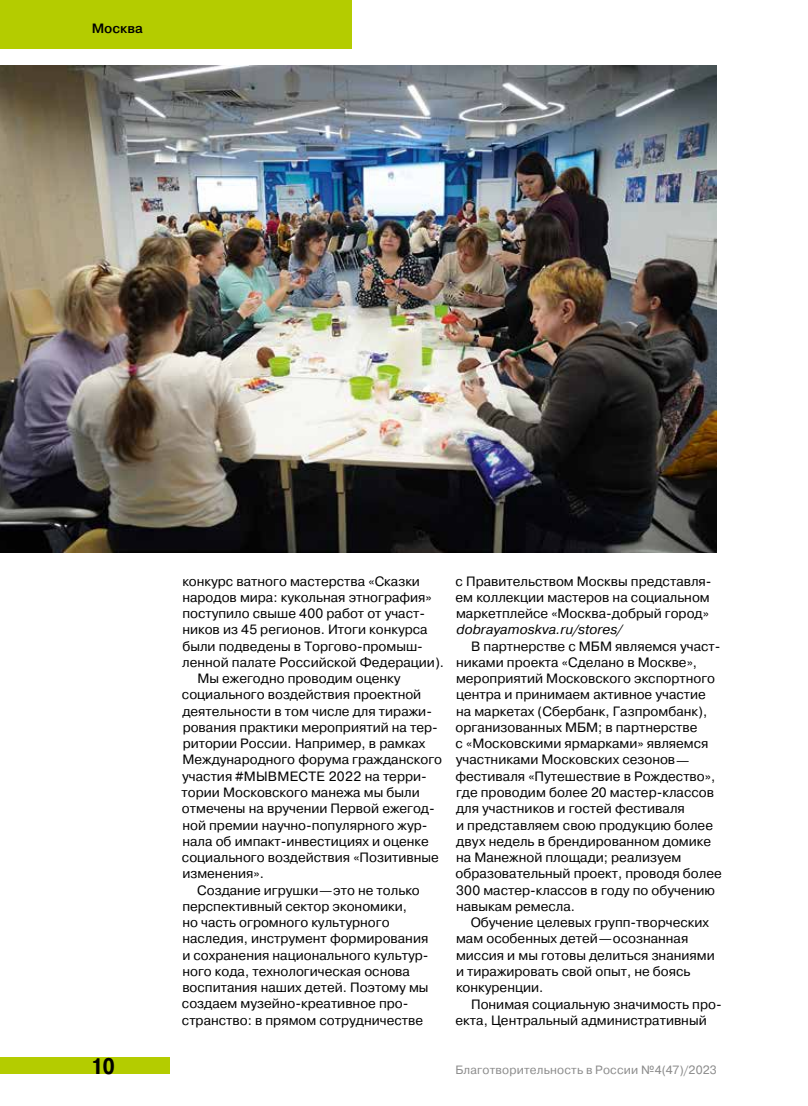
<style>
.page{position:relative;width:808px;height:1106px;background:#fff}
.page>*{position:absolute;margin:0;border:0;box-sizing:border-box;transform-origin:0 0}
.t1{font:700 22.5px "Pragmatica Cond";color:#000}
.t2{font:13.5px/16.2px "Pragmatica";color:#000}
.t3{font:italic 13.5px "Pragmatica";letter-spacing:.01em;color:#000}
.t4{font:500 13.5px "Pragmatica";color:#000}
.t5{font:12px "Pragmatica";letter-spacing:.015em;color:#8b8b8b}
</style>
<div class="page">
<img style="left:0;top:65px;width:717px;height:488px">
<div style="left:0;top:0;width:352px;height:49px;background:#b4cc00"></div>
<div style="left:0;top:1057px;width:169px;height:16px;background:#b4cc00"></div>
<p class="t4" style="left:92px;top:19px;width:53px">Москва</p>
<h1 class="t1" style="left:91px;top:1052px;width:26px">10</h1>
<p class="t2" style="left:182px;top:573px;width:239px">конкурс ватного мастерства «Сказки</p>
<p class="t2" style="left:182px;top:589px;width:251px">народов мира: кукольная этнография»</p>
<p class="t2" style="left:182px;top:605px;width:244px">поступило свыше 400 работ от участ-</p>
<p class="t2" style="left:182px;top:622px;width:247px">ников из 45 регионов. Итоги конкурса</p>
<p class="t2" style="left:182px;top:638px;width:242px">были подведены в Торгово-промыш-</p>
<p class="t2" style="left:182px;top:654px;width:263px">ленной палате Российской Федерации).</p>
<p class="t2" style="left:197px;top:670px;width:205px">Мы ежегодно проводим оценку</p>
<p class="t2" style="left:182px;top:687px;width:241px">социального воздействия проектной</p>
<p class="t2" style="left:182px;top:703px;width:251px">деятельности в том числе для тиражи-</p>
<p class="t2" style="left:183px;top:719px;width:257px">рования практики мероприятий на тер-</p>
<p class="t2" style="left:183px;top:735px;width:244px">ритории России. Например, в рамках</p>
<p class="t2" style="left:182px;top:752px;width:261px">Международного форума гражданского</p>
<p class="t2" style="left:182px;top:768px;width:246px">участия #МЫВМЕСТЕ 2022 на терри-</p>
<p class="t2" style="left:182px;top:784px;width:240px">тории Московского манежа мы были</p>
<p class="t2" style="left:182px;top:800px;width:254px">отмечены на вручении Первой ежегод-</p>
<p class="t2" style="left:182px;top:817px;width:247px">ной премии научно-популярного жур-</p>
<p class="t2" style="left:182px;top:833px;width:248px">нала об импакт-инвестициях и оценке</p>
<p class="t2" style="left:182px;top:849px;width:258px">социального воздействия «Позитивные</p>
<p class="t2" style="left:182px;top:865px;width:83px">изменения».</p>
<p class="t2" style="left:197px;top:882px;width:224px">Создание игрушки—это не только</p>
<p class="t2" style="left:182px;top:898px;width:226px">перспективный сектор экономики,</p>
<p class="t2" style="left:182px;top:914px;width:209px">но часть огромного культурного</p>
<p class="t2" style="left:182px;top:931px;width:247px">наследия, инструмент формирования</p>
<p class="t2" style="left:182px;top:947px;width:248px">и сохранения национального культур-</p>
<p class="t2" style="left:182px;top:963px;width:229px">ного кода, технологическая основа</p>
<p class="t2" style="left:182px;top:979px;width:248px">воспитания наших детей. Поэтому мы</p>
<p class="t2" style="left:182px;top:996px;width:228px">создаем музейно-креативное про-</p>
<p class="t2" style="left:182px;top:1012px;width:243px">странство: в прямом сотрудничестве</p>
<p class="t2" style="left:456px;top:573px;width:258px">с Правительством Москвы представля&shy;ем коллекции мастеров на социальном маркетплейсе «Москва-добрый город»</p>
<p class="t3" style="left:456px;top:621px;width:167px">dobrayamoskva.ru/stores/</p>
<p class="t2" style="left:455px;top:638px;width:268px;text-indent:16px">В партнерстве с МБМ являемся участ&shy;никами проекта «Сделано в Москве», мероприятий Московского экспортного центра и принимаем активное участие на маркетах (Сбербанк, Газпромбанк), организованных МБМ; в партнерстве<br>с «Московскими ярмарками» являемся участниками Московских сезонов— фестиваля «Путешествие в Рождество», где проводим более 20 мастер-классов для участников и гостей фестиваля<br>и представляем свою продукцию более двух недель в брендированном домике на Манежной площади; реализуем образовательный проект, проводя более 300 мастер-классов в году по обучению навыкам ремесла.</p>
<p class="t2" style="left:456px;top:914px;width:260px;text-indent:15px">Обучение целевых групп-творческих мам особенных детей—осознанная миссия и мы готовы делиться знаниями и тиражировать свой опыт, не боясь конкуренции.</p>
<p class="t2" style="left:456px;top:996px;width:268px;text-indent:15px">Понимая социальную значимость про&shy;екта, Центральный административный</p>
<p class="t5" style="left:455px;top:1062px;width:263px">Благотворительность в России №4(47)/2023</p>
</div>
